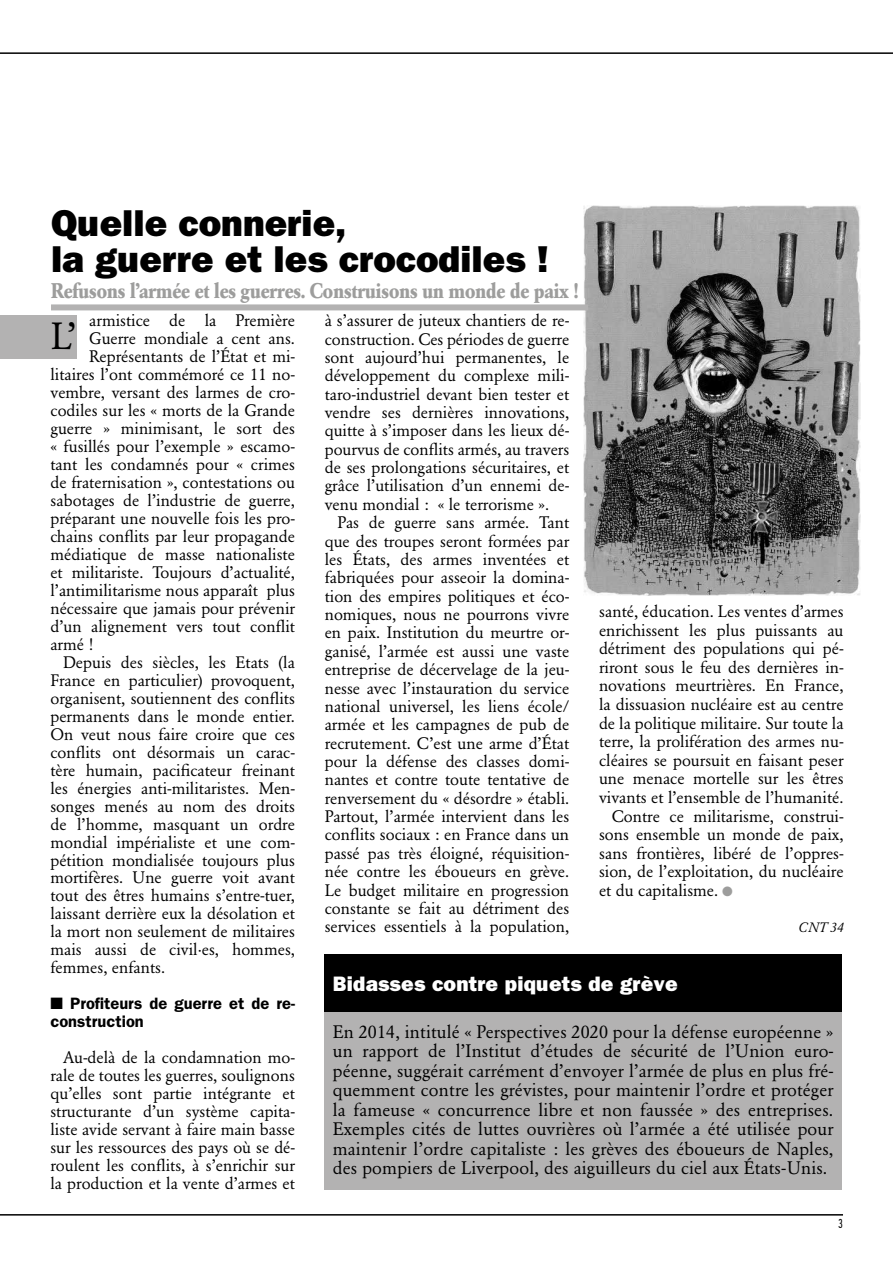
<style>
.page{position:relative;width:893px;height:1263px;background:#fff}
.page>*{position:absolute;margin:0;border:0;box-sizing:border-box;transform-origin:0 0}
.t1{font:37.5px/36px "ITC Franklin Gothic Std Hvy";color:#000}
.t2{font:37.5px "Garamond BE";color:#000}
.t3{font:700 21px "Garamond BE";color:#9d9d9c;scale:.91 1}
.t4{font:21px "ITC Franklin Gothic Std Hvy";letter-spacing:.01em;color:#fff}
.t5{font:18px/19.5px "Garamond BE";letter-spacing:.01em;color:#000;text-align:justify}
.t6{font:16.5px/18.3px "Garamond BE";color:#000;text-align:justify}
.t7{font:600 16.5px/18px "ITC Franklin Gothic Std";color:#000}
.t8{font:italic 13.5px "Garamond BE";color:#000}
.t9{font:13.5px "ITC Franklin Gothic Std Bk X Cp";color:#000}
.s1{color:#9d9d9c}
</style>
<div class="page">
<hr style="left:0;top:1214px;width:843px;height:1px;background:#000">
<hr style="left:0;top:52px;width:893px;height:2px;background:#000">
<div style="left:0;top:315px;width:77px;height:44px;background:#b3b2b2"></div>
<img style="left:584px;top:205px;width:276px;height:391px">
<div style="left:324px;top:954px;width:518px;height:60px;background:#000"></div>
<div style="left:324px;top:1012px;width:518px;height:177px;background:#b3b2b2"></div>
<div style="left:51px;top:304px;width:537px;height:6px;background:#b3b2b2"></div>
<h1 class="t1" style="left:51px;top:205px;width:499px">Quelle connerie,<br>la guerre et les crocodiles !</h1>
<p class="t3" style="left:51px;top:278px;width:581px">Refusons l’armée et les guerres. Construisons un monde de paix !</p>
<h1 class="t2" style="left:51px;top:314px;width:27px">L’</h1>
<p class="t6" style="left:325px;top:311px;width:246px">à s’assurer de juteux chantiers de re&shy;construction. Ces périodes de guerre sont aujourd’hui permanentes, le développement du complexe mili&shy;taro-industriel devant bien tester et vendre ses dernières innovations, quitte à s’imposer dans les lieux dé&shy;pourvus de conflits armés, au travers de ses prolongations sécuritaires, et grâce l’utilisation d’un ennemi de&shy;venu mondial : « le terrorisme ».</p>
<p class="t6" style="left:325px;top:513px;width:246px;text-indent:13px">Pas de guerre sans armée. Tant que des troupes seront formées par les États, des armes inventées et fabriquées pour asseoir la domina&shy;tion des empires politiques et éco&shy;nomiques, nous ne pourrons vivre en paix. Institution du meurtre or&shy;ganisé, l’armée est aussi une vaste entreprise de décervelage de la jeu&shy;nesse avec l’instauration du service national universel, les liens école/ armée et les campagnes de pub de recrutement. C’est une arme d’État pour la défense des classes domi&shy;nantes et contre toute tentative de renversement du « désordre » établi.<br>Partout, l’armée intervient dans les conflits sociaux : en France dans un passé pas très éloigné, réquisition&shy;née contre les éboueurs en grève.<br>Le budget militaire en progression constante se fait au détriment des services essentiels à la population,</p>
<p class="t6" style="left:89px;top:312px;width:207px">armistice de la Première</p>
<p class="t6" style="left:89px;top:330px;width:207px">Guerre mondiale a cent ans.</p>
<p class="t6" style="left:89px;top:348px;width:207px">Représentants de l’État et mi-</p>
<p class="t6" style="left:50px;top:366px;width:246px">litaires l’ont commémoré ce 11 no-</p>
<p class="t6" style="left:50px;top:383px;width:246px">vembre, versant des larmes de cro-</p>
<p class="t6" style="left:50px;top:401px;width:246px">codiles sur les « morts de la Grande</p>
<p class="t6" style="left:50px;top:419px;width:246px">guerre » minimisant, le sort des</p>
<p class="t6" style="left:50px;top:437px;width:246px">« fusillés pour l’exemple » escamo-</p>
<p class="t6" style="left:50px;top:455px;width:246px">tant les condamnés pour « crimes</p>
<p class="t6" style="left:50px;top:473px;width:246px">de fraternisation », contestations ou</p>
<p class="t6" style="left:50px;top:491px;width:246px">sabotages de l’industrie de guerre,</p>
<p class="t6" style="left:50px;top:509px;width:246px">préparant une nouvelle fois les pro-</p>
<p class="t6" style="left:50px;top:527px;width:246px">chains conflits par leur propagande</p>
<p class="t6" style="left:50px;top:545px;width:246px">médiatique de masse nationaliste</p>
<p class="t6" style="left:50px;top:563px;width:246px">et militariste. Toujours d’actualité,</p>
<p class="t6" style="left:50px;top:581px;width:246px">l’antimilitarisme nous apparaît plus</p>
<p class="t6" style="left:50px;top:599px;width:246px">nécessaire que jamais pour prévenir</p>
<p class="t6" style="left:50px;top:617px;width:246px">d’un alignement vers tout conflit</p>
<p class="t6" style="left:50px;top:635px;width:44px">armé !</p>
<p class="t6" style="left:63px;top:653px;width:233px">Depuis des siècles, les Etats (la</p>
<p class="t6" style="left:50px;top:671px;width:246px">France en particulier) provoquent,</p>
<p class="t6" style="left:50px;top:689px;width:246px">organisent, soutiennent des conflits</p>
<p class="t6" style="left:50px;top:707px;width:246px">permanents dans le monde entier.</p>
<p class="t6" style="left:50px;top:725px;width:246px">On veut nous faire croire que ces</p>
<p class="t6" style="left:50px;top:743px;width:246px">conflits ont désormais un carac-</p>
<p class="t6" style="left:50px;top:761px;width:246px">tère humain, pacificateur freinant</p>
<p class="t6" style="left:50px;top:779px;width:246px">les énergies anti-militaristes. Men-</p>
<p class="t6" style="left:50px;top:797px;width:246px">songes menés au nom des droits</p>
<p class="t6" style="left:50px;top:815px;width:246px">de l’homme, masquant un ordre</p>
<p class="t6" style="left:50px;top:833px;width:246px">mondial impérialiste et une com-</p>
<p class="t6" style="left:50px;top:851px;width:246px">pétition mondialisée toujours plus</p>
<p class="t6" style="left:50px;top:869px;width:246px">mortifères. Une guerre voit avant</p>
<p class="t6" style="left:50px;top:887px;width:246px">tout des êtres humains s’entre-tuer,</p>
<p class="t6" style="left:50px;top:905px;width:246px">laissant derrière eux la désolation et</p>
<p class="t6" style="left:50px;top:923px;width:246px">la mort non seulement de militaires</p>
<p class="t6" style="left:50px;top:941px;width:246px">mais aussi de civil·es, hommes,</p>
<p class="t6" style="left:50px;top:958px;width:116px">femmes, enfants.</p>
<p class="t7" style="left:50px;top:995px;width:246px">■ Profiteurs de guerre et de re&shy;construction</p>
<p class="t6" style="left:50px;top:1049px;width:246px;text-indent:13px">Au-delà de la condamnation mo&shy;rale de toutes les guerres, soulignons qu’elles sont partie intégrante et structurante d’un système capita&shy;liste avide servant à faire main basse sur les ressources des pays où se dé&shy;roulent les conflits, à s’enrichir sur la production et la vente d’armes et</p>
<p class="t6" style="left:599px;top:602px;width:246px">santé, éducation. Les ventes d’armes</p>
<p class="t6" style="left:599px;top:621px;width:246px">enrichissent les plus puissants au</p>
<p class="t6" style="left:599px;top:639px;width:246px">détriment des populations qui pé-</p>
<p class="t6" style="left:599px;top:658px;width:246px">riront sous le feu des dernières in-</p>
<p class="t6" style="left:599px;top:677px;width:246px">novations meurtrières. En France,</p>
<p class="t6" style="left:599px;top:695px;width:246px">la dissuasion nucléaire est au centre</p>
<p class="t6" style="left:599px;top:714px;width:246px">de la politique militaire. Sur toute la</p>
<p class="t6" style="left:599px;top:732px;width:246px">terre, la prolifération des armes nu-</p>
<p class="t6" style="left:599px;top:751px;width:246px">cléaires se poursuit en faisant peser</p>
<p class="t6" style="left:599px;top:770px;width:246px">une menace mortelle sur les êtres</p>
<p class="t6" style="left:599px;top:788px;width:246px">vivants et l’ensemble de l’humanité.</p>
<p class="t6" style="left:612px;top:807px;width:233px">Contre ce militarisme, construi-</p>
<p class="t6" style="left:599px;top:825px;width:246px">sons ensemble un monde de paix,</p>
<p class="t6" style="left:599px;top:844px;width:246px">sans frontières, libéré de l’oppres-</p>
<p class="t6" style="left:599px;top:863px;width:246px">sion, de l’exploitation, du nucléaire</p>
<p class="t6" style="left:599px;top:881px;width:135px">et du capitalisme. <span class="s1">●</span></p>
<p class="t8" style="left:798px;top:919px;width:47px">CNT 34</p>
<p class="t4" style="left:333px;top:972px;width:346px">Bidasses contre piquets de grève</p>
<p class="t5" style="left:333px;top:1022px;width:502px">En 2014, intitulé « Perspectives 2020 pour la défense européenne » un rapport de l’Institut d’études de sécurité de l’Union euro&shy;péenne, suggérait carrément d’envoyer l’armée de plus en plus fré&shy;quemment contre les grévistes, pour maintenir l’ordre et protéger la fameuse « concurrence libre et non faussée » des entreprises.<br>Exemples cités de luttes ouvrières où l’armée a été utilisée pour maintenir l’ordre capitaliste : les grèves des éboueurs de Naples, des pompiers de Liverpool, des aiguilleurs du ciel aux États-Unis.</p>
<p class="t9" style="left:839px;top:1216px;width:6px">3</p>
</div>
